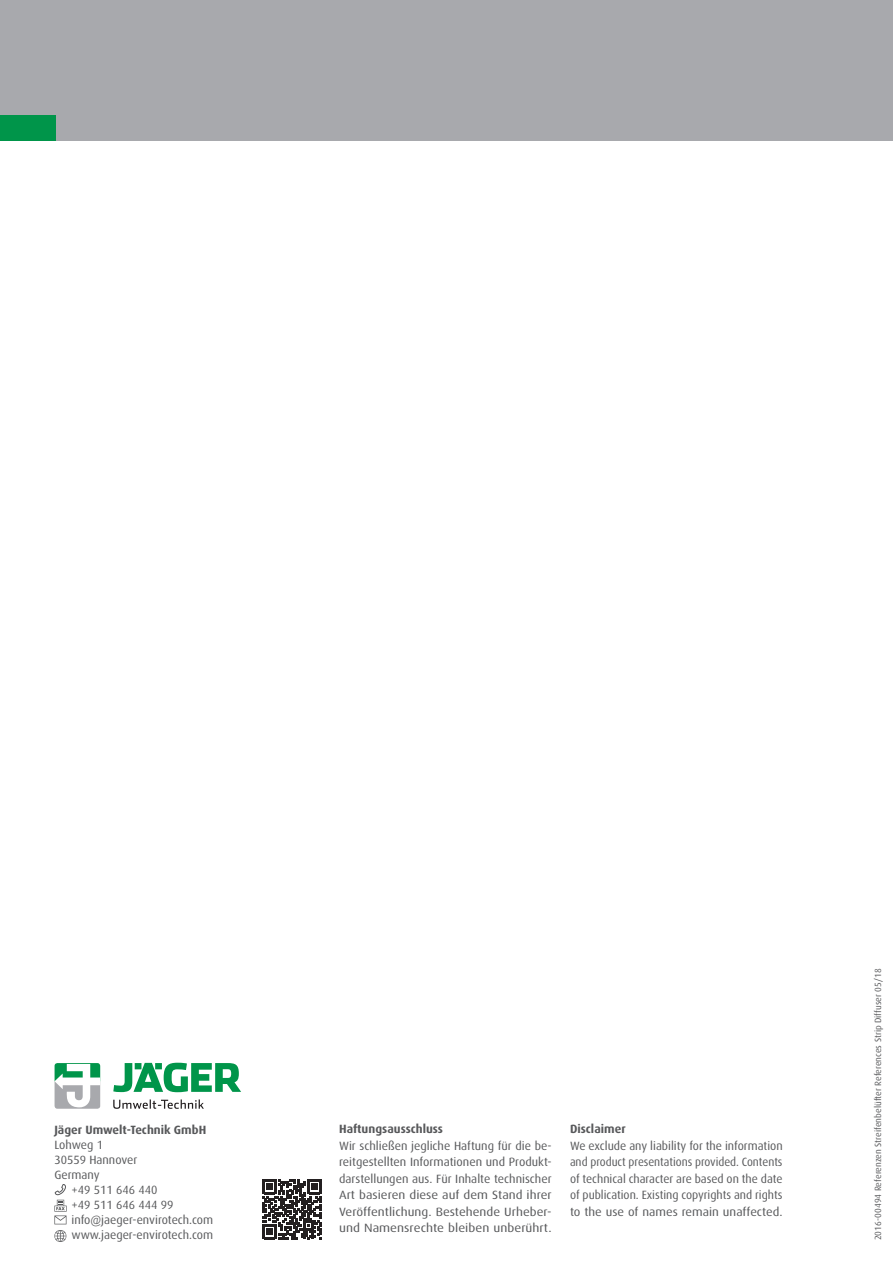
<style>
.page{position:relative;width:893px;height:1263px;background:#fff}
.page>*{position:absolute;margin:0;border:0;box-sizing:border-box;transform-origin:0 0}
.t1{font:12px/16.5px "Dax Pro";color:#57585a;text-align:justify}
.t2{font:700 12px "Dax Pro";color:#57585a}
.t3{font:9px "Dax Pro";color:#57585a}
</style>
<div class="page">
<div style="left:0;top:0;width:893px;height:140px;background:#a8a9ad"></div>
<div style="left:0;top:115px;width:55px;height:25px;background:#00954a"></div>
<svg style="left:262px;top:1180px;width:60px;height:59px"></svg>
<svg style="left:54px;top:1184px;width:13px;height:40px"></svg>
<svg style="left:54px;top:1230px;width:12px;height:12px"></svg>
<svg style="left:113px;top:1063px;width:128px;height:29px"></svg>
<svg style="left:55px;top:1063px;width:45px;height:46px"></svg>
<svg style="left:113px;top:1099px;width:91px;height:10px"></svg>
<p class="t2" style="left:54px;top:1122px;width:153px">Jäger Umwelt-Technik GmbH</p>
<p class="t1" style="left:54px;top:1137px;width:84px;line-height:15px;text-align:left">Lohweg 1<br>30559 Hannover<br>Germany</p>
<p class="t1" style="left:71px;top:1182px;width:143px;line-height:15px;text-align:left">+49 511 646 440<br>+49 511 646 444 99 info@jaeger-envirotech.com www.jaeger-envirotech.com</p>
<p class="t2" style="left:339px;top:1121px;width:105px">Haftungsausschluss</p>
<p class="t1" style="left:339px;top:1137px;width:214px">Wir schließen jegliche Haftung für die be&shy;reitgestellten Informationen und Produkt&shy;darstellungen aus. Für Inhalte technischer Art basieren diese auf dem Stand ihrer Veröffentlichung. Bestehende Urheber&shy;und Namensrechte bleiben unberührt.</p>
<p class="t2" style="left:570px;top:1121px;width:57px">Disclaimer</p>
<p class="t1" style="left:570px;top:1137px;width:214px">We exclude any liability for the information and product presentations provided. Contents of technical character are based on the date of publication. Existing copyrights and rights to the use of names remain unaffected.</p>
<p class="t3" style="left:872px;top:1240px;width:273px;rotate:-90deg">2016-00494 Referenzen Streifenbelüfter References Strip Diffuser 05/18</p>
</div>
